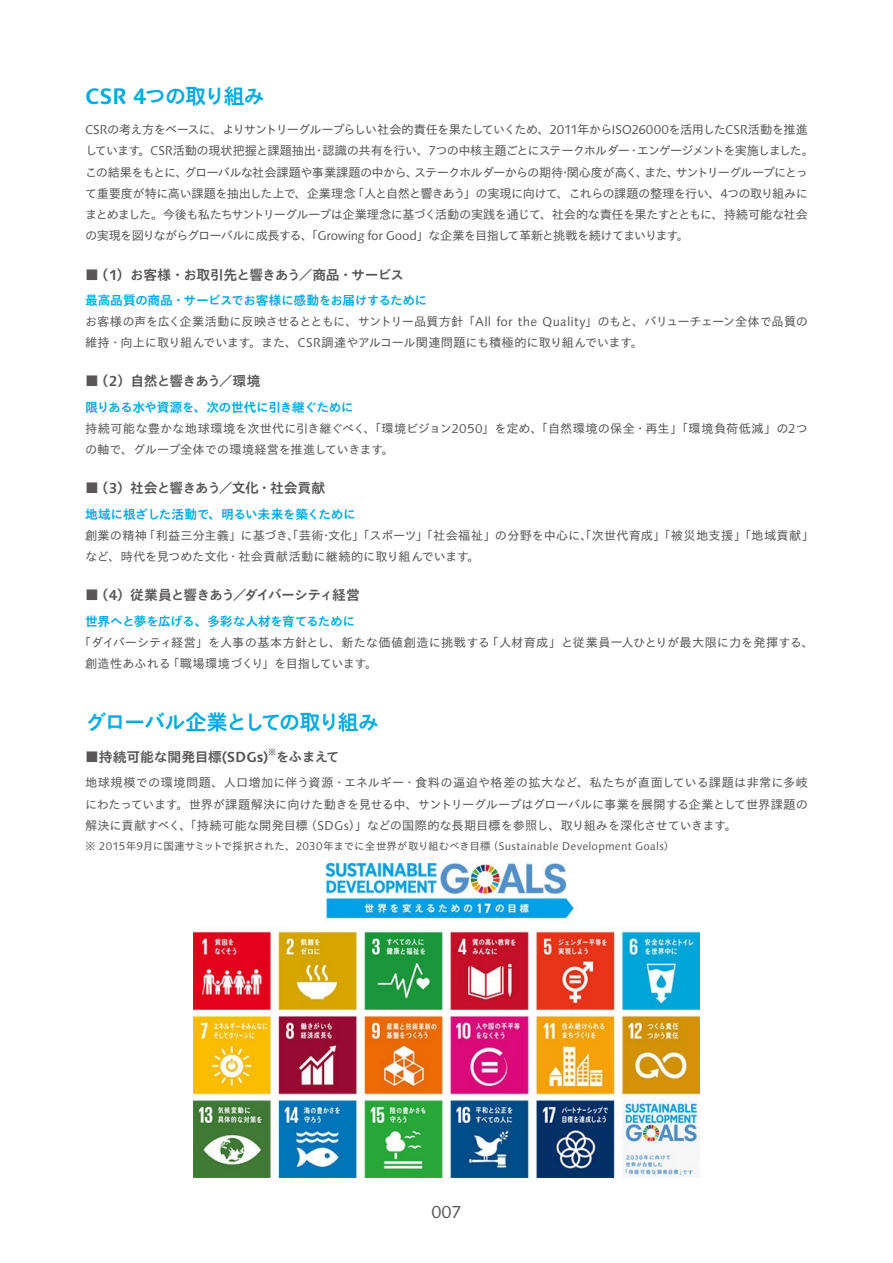
<style>
.page{position:relative;width:893px;height:1263px;background:#fff}
.page>*{position:absolute;margin:0;border:0;box-sizing:border-box;transform-origin:0 0}
.t1{font:700 21.3px "Suntory Gothic";letter-spacing:-.065em;color:#00abe4}
.t2{font:16.5px "Suntory Gothic";color:#595757}
.t3{font:700 13.8px "Suntory Gothic";letter-spacing:-.045em;color:#595757}
.t4{font:700 13.8px "Suntory Gothic";letter-spacing:-.075em;color:#595757}
.t5{font:700 13.8px "Suntory Gothic";letter-spacing:-.005em;color:#595757}
.t6{font:700 13.8px "Suntory Gothic";letter-spacing:-.065em;color:#595757}
.t7{font:700 12.75px "Suntory Gothic";letter-spacing:-.04em;color:#00abe4}
.t8{font:12.15px/21.3px "Suntory Gothic";letter-spacing:-.025em;color:#595757}
.t9{font:12.15px "Suntory Gothic";letter-spacing:-.055em;color:#595757}
.t10{font:12.15px/21.3px "Suntory Gothic";color:#595757}
.t11{font:12.15px/21.3px "Suntory Gothic";letter-spacing:-.06em;color:#595757}
.t12{font:12.15px/21.3px "Suntory Gothic";letter-spacing:.005em;color:#595757}
.t13{font:12.15px "Suntory Gothic";letter-spacing:.01em;color:#595757}
.t14{font:12.15px "Suntory Gothic";letter-spacing:-.05em;color:#595757}
.t15{font:12.15px "Suntory Gothic";letter-spacing:.02em;color:#595757}
.t16{font:12.15px "Suntory Gothic";letter-spacing:-.005em;color:#595757}
.t17{font:12.15px "Suntory Gothic";letter-spacing:-.1em;color:#595757}
.t18{font:12.15px "Suntory Gothic";letter-spacing:-.08em;color:#595757}
.t19{font:12.15px "Suntory Gothic";letter-spacing:-.095em;color:#595757}
.t20{font:10.65px "Suntory Gothic";letter-spacing:-.01em;color:#595757}
.t21{font:10.65px "Suntory Gothic";letter-spacing:.02em;color:#595757}
.t22{font:700 8.1px "Suntory Gothic";color:#595757}
</style>
<div class="page">
<img style="left:194px;top:864px;width:505px;height:314px">
<h1 class="t1" style="left:85px;top:85px;width:181px">CSR 4つの取り組み</h1>
<p class="t11" style="left:637px;top:120px;width:179px;text-indent:-552px">CSRの考え方をベースに、よりサントリーグループらしい社会的責任を果たしていくため、2011年からISO26000を活用したCSR活動を推進エンゲージメントを実施しました。</p>
<p class="t9" style="left:323px;top:145px;width:309px">認識の共有を行い、7つの中核主題ごとにステークホルダー</p>
<p class="t8" style="left:139px;top:141px;width:179px">。CSR活動の現状把握と課題抽出</p>
<p class="t8" style="left:85px;top:141px;width:57px">しています</p>
<p class="t8" style="left:313px;top:141px;width:14px">・</p>
<p class="t8" style="left:628px;top:141px;width:14px">・</p>
<p class="t17" style="left:675px;top:166px;width:134px">サントリーグループにとっ</p>
<p class="t14" style="left:414px;top:166px;width:235px">ステークホルダーからの期待関心度が高く、</p>
<p class="t19" style="left:85px;top:166px;width:105px">この結果をもとに、</p>
<p class="t9" style="left:184px;top:166px;width:236px">グローバルな社会課題や事業課題の中から、</p>
<p class="t8" style="left:644px;top:162px;width:37px">また、</p>
<p class="t8" style="left:559px;top:162px;width:14px">・</p>
<p class="t14" style="left:464px;top:187px;width:346px">」の実現に向けて、これらの課題の整理を行い、4つの取り組みに</p>
<p class="t18" style="left:352px;top:187px;width:115px">「人と自然と響きあう</p>
<p class="t8" style="left:85px;top:184px;width:272px">て重要度が特に高い課題を抽出した上で、企業理念</p>
<p class="t9" style="left:85px;top:208px;width:724px">まとめました。今後も私たちサントリーグループは企業理念に基づく活動の実践を通じて、社会的な責任を果たすとともに、持続可能な社会</p>
<p class="t8" style="left:677px;top:226px;width:14px">。</p>
<p class="t9" style="left:85px;top:230px;width:595px">の実現を図りながらグローバルに成長する、「Growing for Good」な企業を目指して革新と挑戦を続けてまいります</p>
<p class="t3" style="left:85px;top:267px;width:217px">■（）1 お客様・お取引先と響きあう</p>
<p class="t7" style="left:85px;top:294px;width:344px">最高品質の商品・サービスでお客様に感動をお届けするために</p>
<p class="t8" style="left:85px;top:312px;width:724px">お客様の声を広く企業活動に反映させるとともに、サントリー品質方針「All for the Quality」のもと、バリューチェーン全体で品質の維持・向上に取り組んでいます。また、CSR調達やアルコール関連問題にも積極的に取り組んでいます。</p>
<p class="t3" style="left:299px;top:267px;width:107px">／商品・サービス</p>
<p class="t3" style="left:85px;top:374px;width:137px">■（）2 自然と響きあう</p>
<p class="t7" style="left:85px;top:401px;width:270px">限りある水や資源を、次の世代に引き継ぐために</p>
<p class="t10" style="left:85px;top:418px;width:724px">持続可能な豊かな地球環境を次世代に引き継ぐべく、「環境ビジョン2050」を定め、「自然環境の保全・再生」「環境負荷低減」の2つの軸で、グループ全体での環境経営を推進していきます。</p>
<p class="t3" style="left:219px;top:481px;width:108px">／文化・社会貢献</p>
<p class="t3" style="left:219px;top:374px;width:43px">／環境</p>
<p class="t4" style="left:85px;top:481px;width:137px">■（）3 社会と響きあう</p>
<p class="t7" style="left:85px;top:508px;width:272px">地域に根ざした活動で、明るい未来を築くために</p>
<p class="t15" style="left:286px;top:529px;width:529px">、「芸術文化」「スポーツ」「社会福祉」の分野を中心に、「次世代育成」「被災地支援」「地域貢献「</p>
<p class="t16" style="left:144px;top:529px;width:146px">「利益三分主義」に基づき</p>
<p class="t12" style="left:85px;top:525px;width:396px">創業の精神<br>など、時代を見つめた文化・社会貢献活動に継続的に取り組んでいます。</p>
<p class="t6" style="left:244px;top:588px;width:117px">ダイバーシティ経営</p>
<p class="t8" style="left:320px;top:525px;width:14px">・</p>
<p class="t4" style="left:85px;top:588px;width:151px">■（）4 従業員と響きあう</p>
<p class="t7" style="left:85px;top:614px;width:272px">世界へと夢を広げる、多彩な人材を育てるために</p>
<p class="t3" style="left:233px;top:588px;width:15px">／</p>
<p class="t8" style="left:168px;top:632px;width:324px;text-indent:-89px">「ダイバーシティ経営」を人事の基本方針とし、新たな価値創造に挑戦する「職場環境づくり」を目指しています。</p>
<p class="t12" style="left:487px;top:632px;width:329px">「人材育成」と従業員一人ひとりが最大限に力を発揮する、</p>
<p class="t13" style="left:85px;top:657px;width:88px">創造性あふれる</p>
<h1 class="t1" style="left:85px;top:712px;width:295px">グローバル企業としての取り組み</h1>
<p class="t5" style="left:85px;top:750px;width:185px">■持続可能な開発目標(SDGs)</p>
<p class="t22" style="left:268px;top:748px;width:10px">※</p>
<p class="t13" style="left:85px;top:777px;width:724px">地球規模での環境問題、人口増加に伴う資源・エネルギー・食料の逼迫や格差の拡大など、私たちが直面している課題は非常に多岐</p>
<p class="t8" style="left:85px;top:794px;width:724px">にわたっています。世界が課題解決に向けた動きを見せる中、サントリーグループはグローバルに事業を展開する企業として世界課題の</p>
<p class="t8" style="left:305px;top:816px;width:433px">（SDGs）」などの国際的な長期目標を参照し、取り組みを深化させていきます。</p>
<p class="t3" style="left:276px;top:750px;width:65px">をふまえて</p>
<p class="t12" style="left:85px;top:816px;width:225px">解決に貢献すべく、「持続可能な開発目標</p>
<p class="t20" style="left:85px;top:840px;width:407px">※ 2015年9月に国連サミットで採択された、2030年までに全世界が取り組むべき目標</p>
<p class="t21" style="left:488px;top:840px;width:188px">（Sustainable Development Goals(</p>
<h2 class="t2" style="left:431px;top:1204px;width:32px">007</h2>
</div>
